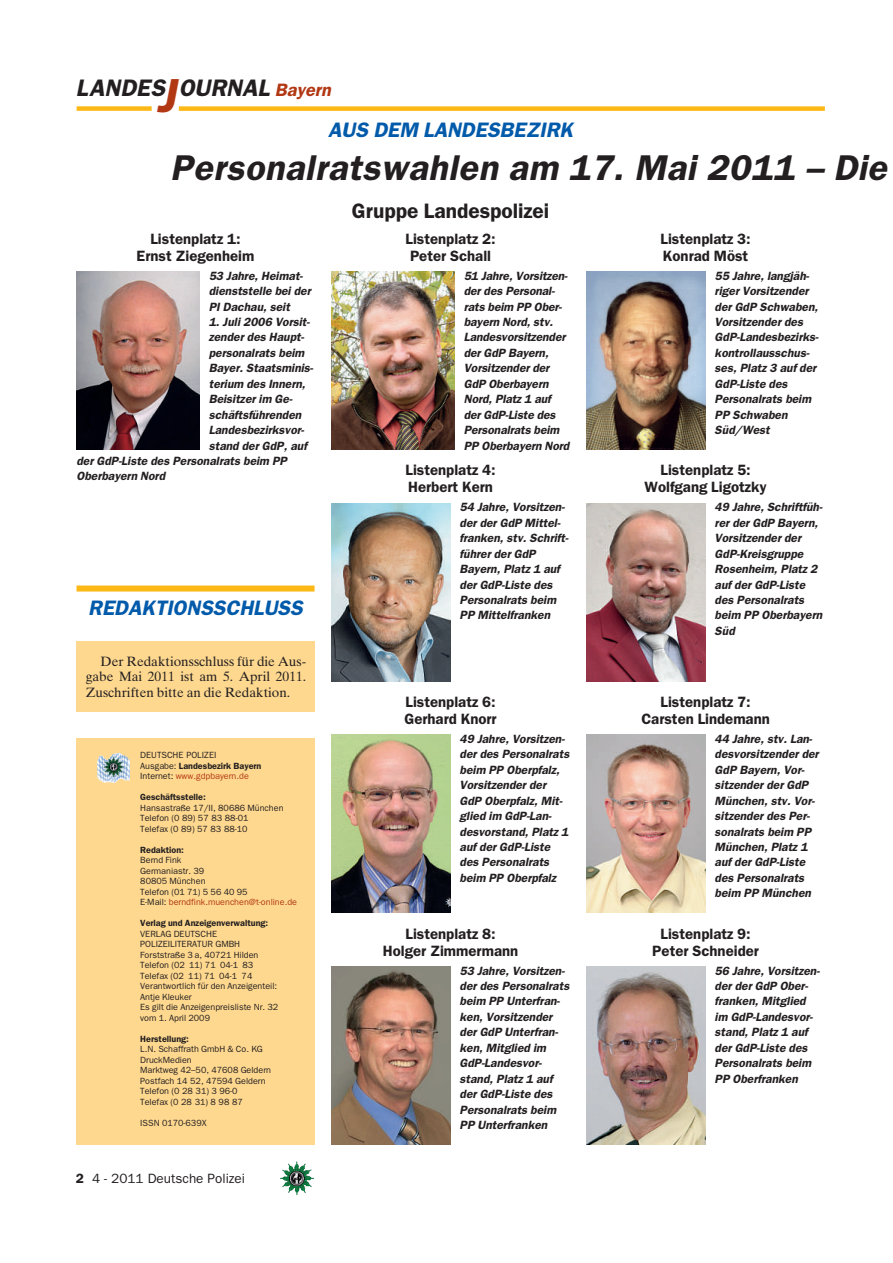
<style>
.page{position:relative;width:893px;height:1263px;background:#fff}
.page>*{position:absolute;margin:0;border:0;box-sizing:border-box;transform-origin:0 0}
.t1{font:36px "Franklin Gothic Demi Oblique OV AOXPPA";letter-spacing:.02em;color:#231f20}
.t2{font:24px "Franklin Gothic Demi Oblique OV AOXPPA";color:#231f20}
.t3{font:21px "Franklin Gothic Demi Oblique OV AOXPPA";color:#015aaa}
.t4{font:21px "Franklin Gothic Demi OV XNXPPA";color:#231f20}
.t5{font:15px/17.1px "Franklin Gothic Demi OV XNXPPA";color:#231f20;text-align:center}
.t6{font:13.5px/15.5px "Times Ten Roman OV TNXPPA";color:#231f20;text-align:justify}
.t7{font:13.5px "Franklin Gothic Book OV YNXPPA";color:#231f20}
.t8{font:12px/15.5px "Franklin Gothic Demi Oblique OV AOXPPA";color:#231f20}
.t9{font:9px/10.5px "Franklin Gothic Book OV YNXPPA";color:#231f20}
.t10{font:9px "Franklin Gothic Demi OV XNXPPA";color:#231f20}
.t11{font:9px "Franklin Gothic Book OV YNXPPA";color:#b23814}
.s1{font-size:48px;color:#b23814}
.s2{font-size:18px;color:#b23814}
.s3{font-family:"Franklin Gothic Book OV YNXPPA"}
.s4{color:#231f20}
.s5{color:#b23814}
.s6{font-family:"Franklin Gothic Demi OV XNXPPA"}
</style>
<div class="page">
<img style="left:282px;top:1163px;width:32px;height:32px">
<div style="left:77px;top:106px;width:75px;height:5px;background:#fcb814"></div>
<div style="left:179px;top:106px;width:646px;height:5px;background:#fcb814"></div>
<div style="left:77px;top:738px;width:238px;height:406px;background:#fed88f"></div>
<img style="left:97px;top:753px;width:33px;height:30px">
<div style="left:77px;top:641px;width:238px;height:71px;background:#fed88f"></div>
<div style="left:77px;top:586px;width:238px;height:6px;background:#fcb814"></div>
<img style="left:77px;top:272px;width:123px;height:178px">
<img style="left:332px;top:272px;width:123px;height:178px">
<img style="left:332px;top:967px;width:119px;height:177px">
<img style="left:587px;top:272px;width:119px;height:178px">
<img style="left:332px;top:503px;width:119px;height:178px">
<img style="left:587px;top:503px;width:119px;height:178px">
<img style="left:332px;top:735px;width:119px;height:178px">
<img style="left:587px;top:735px;width:119px;height:178px">
<img style="left:587px;top:967px;width:119px;height:177px">
<h2 class="t2" style="left:76px;top:79px;width:256px">LANDES<span class="s1">J</span>OURNAL <span class="s2">Bayern</span></h2>
<h3 class="t3" style="left:328px;top:121px;width:246px">AUS DEM LANDESBEZIRK</h3>
<h1 class="t1" style="left:170px;top:154px;width:718px">Personalratswahlen am 17. Mai 2011 – Die</h1>
<p class="t5" style="left:137px;top:231px;width:119px">Listenplatz 1:<br>Ernst Ziegenheim</p>
<p class="t8" style="left:209px;top:269px;width:104px">53 Jahre, Heimat&shy;dienststelle bei der<br>PI Dachau, seit</p>
<p class="t8" style="left:209px;top:315px;width:103px">1. Juli 2006 Vorsit-</p>
<p class="t8" style="left:209px;top:330px;width:97px">zender des Haupt-</p>
<p class="t8" style="left:209px;top:346px;width:97px">personalrats beim</p>
<p class="t8" style="left:209px;top:361px;width:106px">Bayer. Staatsminis-</p>
<p class="t8" style="left:209px;top:377px;width:98px">terium des Innern,</p>
<p class="t8" style="left:209px;top:392px;width:85px">Beisitzer im Ge-</p>
<p class="t8" style="left:209px;top:408px;width:94px">schäftsführenden</p>
<p class="t8" style="left:209px;top:423px;width:97px">Landesbezirksvor-</p>
<p class="t8" style="left:209px;top:439px;width:100px">stand der GdP, auf</p>
<p class="t8" style="left:77px;top:454px;width:212px">der GdP-Liste des Personalrats beim PP</p>
<p class="t8" style="left:77px;top:469px;width:90px">Oberbayern Nord</p>
<h3 class="t3" style="left:88px;top:600px;width:216px">REDAKTIONSSCHLUSS</h3>
<p class="t6" style="left:86px;top:655px;width:222px;text-indent:15px">Der Redaktionsschluss für die Aus&shy;gabe Mai 2011 ist am 5. April 2011.<br>Zuschriften bitte an die Redaktion.</p>
<p class="t9" style="left:140px;top:751px;width:78px">DEUTSCHE POLIZEI</p>
<p class="t10" style="left:140px;top:762px;width:123px"><span class="s3">Ausgabe:</span> Landesbezirk Bayern</p>
<p class="t11" style="left:140px;top:773px;width:110px"><span class="s4">Internet:</span> www.gdpbayern.de</p>
<p class="t10" style="left:140px;top:794px;width:67px">Geschäftsstelle:</p>
<p class="t9" style="left:140px;top:803px;width:145px">Hansastraße 17/II, 80686 München<br>Telefon (0 89) 57 83 88-01<br>Telefax (0 89) 57 83 88-10</p>
<p class="t10" style="left:140px;top:846px;width:45px">Redaktion:</p>
<p class="t9" style="left:140px;top:856px;width:158px">Bernd Fink<br>Germaniastr. 39<br>80805 München<br>Telefon (01 71) 5 56 40 95<br>E-Mail: <span class="s5">berndfink.muenchen@t-online.de</span></p>
<p class="t10" style="left:140px;top:920px;width:129px">Verlag und Anzeigenverwaltung:</p>
<p class="t9" style="left:140px;top:929px;width:140px">VERLAG DEUTSCHE<br>POLIZEILITERATUR GMBH<br>Forststraße 3 a, 40721 Hilden<br>Telefon (02 11) 71 04-1 83<br>Telefax (02 11) 71 04-1 74<br>Verantwortlich für den Anzeigenteil:<br>Antje Kleuker<br>Es gilt die Anzeigenpreisliste Nr. 32 vom 1. April 2009</p>
<p class="t10" style="left:140px;top:1035px;width:50px">Herstellung:</p>
<p class="t9" style="left:140px;top:1045px;width:132px">L.N. Schaffrath GmbH &amp; Co. KG<br>DruckMedien<br>Marktweg 42–50, 47608 Geldern<br>Postfach 14 52, 47594 Geldern<br>Telefon (0 28 31) 3 96-0<br>Telefax (0 28 31) 8 98 87</p>
<p class="t9" style="left:140px;top:1118px;width:68px">ISSN 0170-639X</p>
<p class="t7" style="left:76px;top:1173px;width:171px"><span class="s6">2</span> 4 - 2011 Deutsche Polizei</p>
<h3 class="t4" style="left:352px;top:203px;width:199px">Gruppe Landespolizei</h3>
<p class="t5" style="left:405px;top:231px;width:92px;text-align:left">Listenplatz 2:<br>Peter Schall</p>
<p class="t8" style="left:464px;top:269px;width:107px">51 Jahre, Vorsitzen&shy;der des Personal&shy;rats beim PP Ober&shy;bayern Nord, stv.<br>Landesvorsitzender der GdP Bayern,<br>Vorsitzender der<br>GdP Oberbayern<br>Nord, Platz 1 auf der GdP-Liste des<br>Personalrats beim<br>PP Oberbayern Nord</p>
<p class="t5" style="left:405px;top:463px;width:92px;text-align:left">Listenplatz 4:<br>Herbert Kern</p>
<p class="t8" style="left:460px;top:500px;width:110px">54 Jahre, Vorsitzen&shy;der der GdP Mittel&shy;franken, stv. Schrift&shy;führer der GdP<br>Bayern, Platz 1 auf der GdP-Liste des<br>Personalrats beim<br>PP Mittelfranken</p>
<p class="t5" style="left:404px;top:694px;width:94px;text-align:left">Listenplatz 6:<br>Gerhard Knorr</p>
<p class="t8" style="left:460px;top:732px;width:111px">49 Jahre, Vorsitzen&shy;der des Personalrats beim PP Oberpfalz,<br>Vorsitzender der<br>GdP Oberpfalz, Mit&shy;glied im GdP-Lan&shy;desvorstand, Platz 1 auf der GdP-Liste des Personalrats beim PP Oberpfalz</p>
<p class="t5" style="left:383px;top:926px;width:137px">Listenplatz 8:<br>Holger Zimmermann</p>
<p class="t8" style="left:460px;top:964px;width:111px">53 Jahre, Vorsitzen&shy;der des Personalrats beim PP Unterfran&shy;ken, Vorsitzender der GdP Unterfran&shy;ken, Mitglied im<br>GdP-Landesvor&shy;stand, Platz 1 auf der GdP-Liste des<br>Personalrats beim<br>PP Unterfranken</p>
<p class="t5" style="left:660px;top:231px;width:92px;text-align:left">Listenplatz 3:<br>Konrad Möst</p>
<p class="t8" style="left:715px;top:269px;width:106px">55 Jahre, langjäh&shy;riger Vorsitzender der GdP Schwaben,<br>Vorsitzender des<br>GdP-Landesbezirks&shy;kontrollausschus&shy;ses, Platz 3 auf der<br>GdP-Liste des<br>Personalrats beim<br>PP Schwaben<br>Süd/West</p>
<p class="t5" style="left:644px;top:463px;width:124px">Listenplatz 5:<br>Wolfgang Ligotzky</p>
<p class="t8" style="left:715px;top:500px;width:109px">49 Jahre, Schriftfüh&shy;rer der GdP Bayern,<br>Vorsitzender der<br>GdP-Kreisgruppe<br>Rosenheim, Platz 2 auf der GdP-Liste des Personalrats beim PP Oberbayern<br>Süd</p>
<p class="t5" style="left:641px;top:694px;width:130px">Listenplatz 7:<br>Carsten Lindemann</p>
<p class="t8" style="left:715px;top:732px;width:106px">44 Jahre, stv. Lan&shy;desvorsitzender der<br>GdP Bayern, Vor&shy;sitzender der GdP<br>München, stv. Vor&shy;sitzender des Per&shy;sonalrats beim PP<br>München, Platz 1 auf der GdP-Liste des Personalrats beim PP München</p>
<p class="t5" style="left:652px;top:926px;width:108px">Listenplatz 9:<br>Peter Schneider</p>
<p class="t8" style="left:715px;top:964px;width:107px">56 Jahre, Vorsitzen&shy;der der GdP Ober&shy;franken, Mitglied im GdP-Landesvor&shy;stand, Platz 1 auf der GdP-Liste des<br>Personalrats beim<br>PP Oberfranken</p>
</div>
